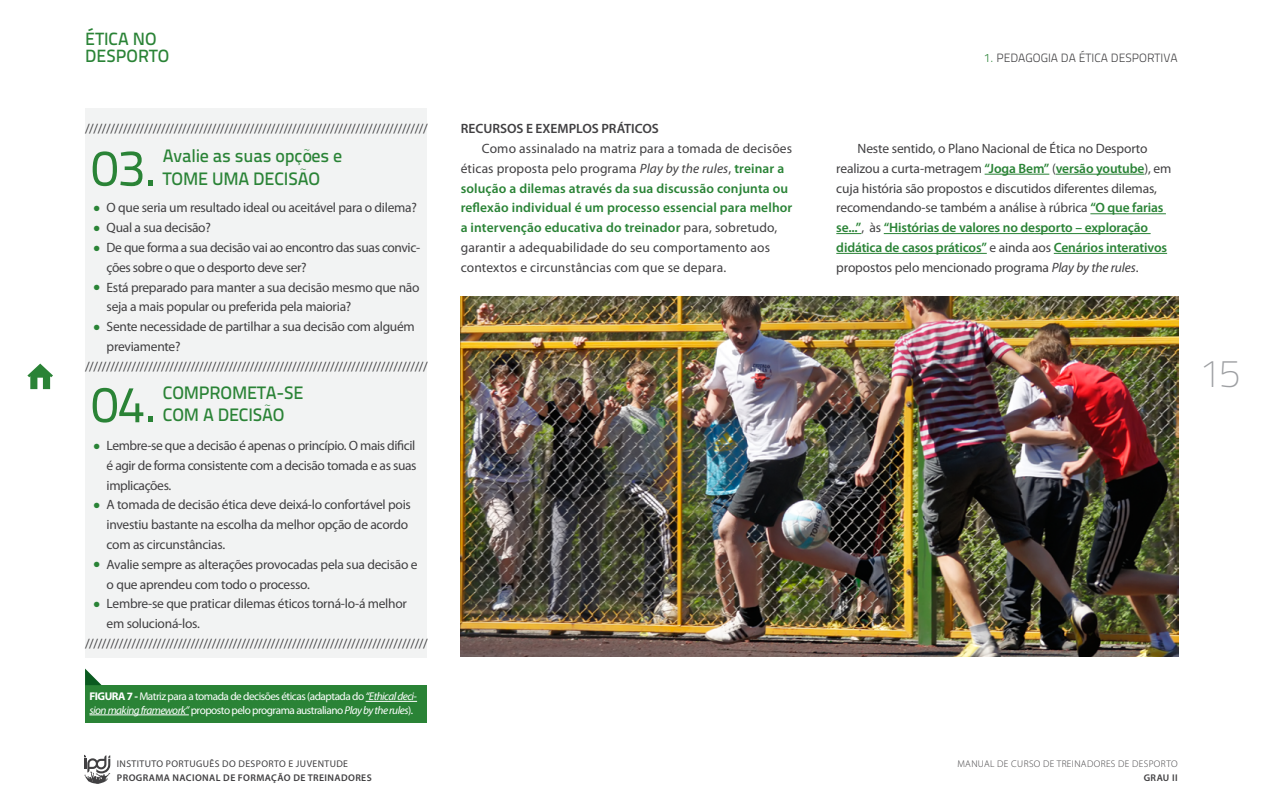
<style>
.page{position:relative;width:1263px;height:808px;background:#fff}
.page>*{position:absolute;margin:0;border:0;box-sizing:border-box;transform-origin:0 0}
.t1{font:51px "Titillium Text 14 L 400 wt";color:#2a8336}
.t2{font:700 39px "Titillium Text 14 L";color:#9d9fa2}
.t3{font:18px/22.5px "Titillium Text 14 L 600 wt";letter-spacing:-.01em;color:#2a8336}
.t4{font:17.7px/16.4px "Titillium Text 14 L 600 wt";color:#2a8336}
.t5{font:13.5px/19.8px "Myriad Pro";letter-spacing:-.02em;color:#414042}
.t6{font:13.5px/19.8px "Myriad Pro";letter-spacing:.01em;color:#414042}
.t7{font:600 13.5px "Myriad Pro";color:#414042}
.t8{font:12px "Titillium Text 14 L 250 wt";color:#414042}
.t9{font:11.25px/13.5px "Myriad Pro";letter-spacing:-.045em;color:#fff}
.t10{font:600 9.75px "Myriad Pro";letter-spacing:.04em;color:#414042}
.t11{font:9.75px "Myriad Pro";letter-spacing:.04em;color:#414042}
.t12{font:300 9.75px "Myriad Pro";letter-spacing:.04em;color:#414042}
.s1{color:#2a8336}
.s2{font-weight:700}
.s3{font-style:italic}
.s4{font-weight:600;color:#2a8336}
</style>
<div class="page">
<svg style="left:27px;top:364px;width:26px;height:25px"></svg>
<svg style="left:84px;top:755px;width:26px;height:29px"></svg>
<div style="left:85px;top:108px;width:342px;height:550px;background:#f2f3f3"></div>
<div style="left:85px;top:685px;width:342px;height:37px;background:#2a8336"></div>
<hr style="left:366px;top:701px;width:51px;height:1px;background:#fff">
<hr style="left:90px;top:714px;width:99px;height:1px;background:#fff">
<svg style="left:85px;top:668px;width:17px;height:17px"></svg>
<hr style="left:984px;top:174px;width:65px;height:1px;background:#2a8336">
<hr style="left:1056px;top:174px;width:88px;height:1px;background:#2a8336">
<hr style="left:1090px;top:213px;width:76px;height:1px;background:#2a8336">
<svg style="left:836px;top:233px;width:25px;height:1px"></svg>
<hr style="left:884px;top:233px;width:266px;height:1px;background:#2a8336">
<hr style="left:836px;top:253px;width:151px;height:1px;background:#2a8336">
<hr style="left:1054px;top:253px;width:113px;height:1px;background:#2a8336">
<img style="left:461px;top:296px;width:717px;height:361px">
<h3 class="t4" style="left:85px;top:31px;width:85px">ÉTICA NO<br>DESPORTO</h3>
<p class="t5" style="left:85px;top:119px;width:344px">/////////////////////////////////////////////////////////////////////////////////</p>
<h1 class="t1" style="left:91px;top:137px;width:67px">03.</h1>
<h3 class="t3" style="left:163px;top:145px;width:181px">Avalie as suas opções e<br>TOME UMA DECISÃO</h3>
<p class="t5" style="left:94px;top:198px;width:325px"><span class="s1">●</span> O que seria um resultado ideal ou aceitável para o dilema?</p>
<p class="t5" style="left:94px;top:218px;width:119px"><span class="s1">●</span> Qual a sua decisão?</p>
<p class="t5" style="left:107px;top:237px;width:315px;text-indent:-13px"><span class="s1">●</span> De que forma a sua decisão vai ao encontro das suas convic&shy;ções sobre o que o desporto deve ser?</p>
<p class="t5" style="left:107px;top:277px;width:314px;text-indent:-13px"><span class="s1">●</span> Está preparado para manter a sua decisão mesmo que não seja a mais popular ou preferida pela maioria?</p>
<p class="t5" style="left:107px;top:317px;width:310px;text-indent:-13px"><span class="s1">●</span> Sente necessidade de partilhar a sua decisão com alguém previamente?</p>
<p class="t5" style="left:85px;top:356px;width:344px">/////////////////////////////////////////////////////////////////////////////////</p>
<h1 class="t1" style="left:91px;top:374px;width:67px">04.</h1>
<h3 class="t3" style="left:163px;top:381px;width:142px">COMPROMETA-SE<br>COM A DECISÃO</h3>
<p class="t5" style="left:107px;top:435px;width:311px;text-align:justify;text-indent:-13px"><span class="s1">●</span> Lembre-se que a decisão é apenas o princípio. O mais dificil é agir de forma consistente com a decisão tomada e as suas implicações.</p>
<p class="t5" style="left:107px;top:495px;width:306px;text-indent:-13px"><span class="s1">●</span> A tomada de decisão ética deve deixá-lo confortável pois investiu bastante na escolha da melhor opção de acordo com as circunstâncias.</p>
<p class="t5" style="left:107px;top:554px;width:313px;text-indent:-13px"><span class="s1">●</span> Avalie sempre as alterações provocadas pela sua decisão e o que aprendeu com todo o processo.</p>
<p class="t5" style="left:107px;top:594px;width:302px;text-indent:-13px"><span class="s1">●</span> Lembre-se que praticar dilemas éticos torná-lo-á melhor em solucioná-los.</p>
<p class="t5" style="left:85px;top:633px;width:344px">/////////////////////////////////////////////////////////////////////////////////</p>
<p class="t9" style="left:90px;top:689px;width:329px"><span class="s2">FIGURA 7 -</span> Matriz para a tomada de decisões éticas (adaptada do <span class="s3">“Ethical deci&shy;sion making framework”</span> proposto pelo programa australiano <span class="s3">Play by the rules</span>).</p>
<p class="t11" style="left:117px;top:758px;width:233px">INSTITUTO PORTUGUÊS DO DESPORTO E JUVENTUDE</p>
<p class="t10" style="left:117px;top:771px;width:256px">PROGRAMA NACIONAL DE FORMAÇÃO DE TREINADORES</p>
<p class="t8" style="left:984px;top:50px;width:195px"><span class="s1">1.</span> PEDAGOGIA DA ÉTICA DESPORTIVA</p>
<p class="t7" style="left:461px;top:120px;width:200px">RECURSOS E EXEMPLOS PRÁTICOS</p>
<p class="t6" style="left:461px;top:138px;width:333px;text-indent:21px">Como assinalado na matriz para a tomada de decisões éticas proposta pelo programa <span class="s3">Play by the rules</span>, <span class="s4">treinar a solução a dilemas através da sua discussão conjunta ou reflexão individual é um processo essencial para melhor a intervenção educativa do treinador</span> para, sobretudo, garantir a adequabilidade do seu comportamento aos contextos e circunstâncias com que se depara.</p>
<p class="t5" style="left:836px;top:138px;width:337px;text-indent:21px">Neste sentido, o Plano Nacional de Ética no Desporto realizou a curta-metragem <span class="s4">“Joga Bem”</span> (<span class="s4">versão youtube</span>), em cuja história são propostos e discutidos diferentes dilemas, recomendando-se também a análise à rúbrica <span class="s4">“O que farias se...”</span>, às <span class="s4">“Histórias de valores no desporto – exploração didática de casos práticos”</span> e ainda aos <span class="s4">Cenários interativos </span>propostos pelo mencionado programa <span class="s3">Play by the rules</span>.</p>
<h2 class="t2" style="left:1200px;top:350px;width:41px">15</h2>
<p class="t12" style="left:957px;top:758px;width:222px">MANUAL DE CURSO DE TREINADORES DE DESPORTO</p>
<p class="t10" style="left:1144px;top:771px;width:35px">GRAU II</p>
</div>
